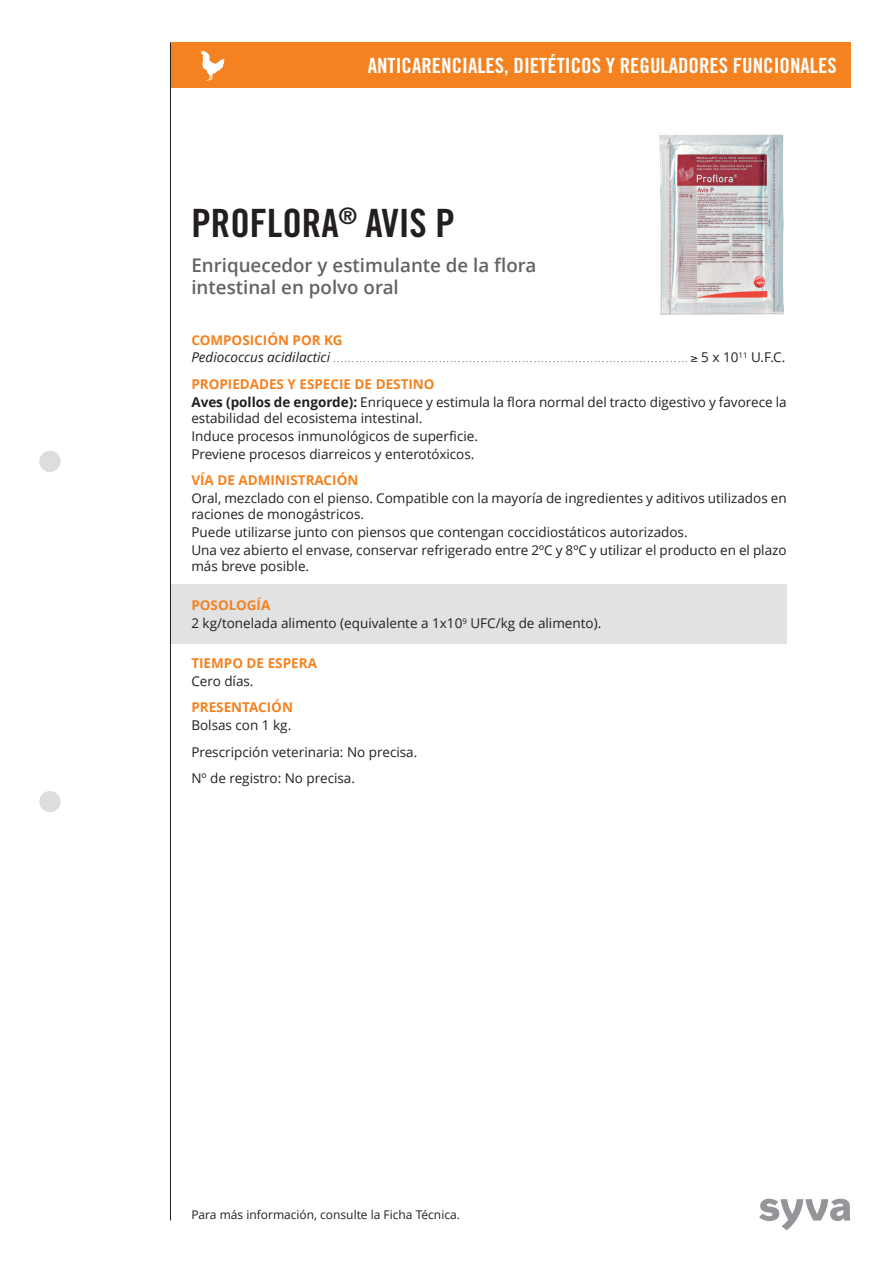
<style>
.page{position:relative;width:893px;height:1263px;background:#fff}
.page>*{position:absolute;margin:0;border:0;box-sizing:border-box;transform-origin:0 0}
.t1{font:39px "Trade Gothic LT Std Bd Cn 20";color:#231f20}
.t2{font:21px "Trade Gothic LT Std Bd Cn 20";color:#fff}
.t3{font:600 18.75px/22.5px "Open Sans";color:#636366}
.t4{font:13.5px/17.9px "Open Sans";color:#231f20}
.t5{font:700 13.5px "Open Sans";color:#f58220}
.t6{font:12px "Open Sans";color:#231f20}
.t7{font:7.2px "Open Sans";color:#231f20}
.s1{font-style:italic;font-size:13.5px}
.s2{font-size:13.5px}
.s3{font-weight:700;color:#f58220}
.s4{font-weight:700}
</style>
<div class="page">
<div style="left:170px;top:43px;width:680px;height:45px;background:#f58220"></div>
<div style="left:170px;top:585px;width:617px;height:59px;background:#e1e2e4"></div>
<hr style="left:170px;top:43px;width:1px;height:1177px;background:#231f20">
<svg style="left:759px;top:1199px;width:91px;height:31px"></svg>
<div style="left:39px;top:451px;width:22px;height:21px;background:#dcdddf;border-radius:50%"></div>
<div style="left:39px;top:791px;width:22px;height:21px;background:#dcdddf;border-radius:50%"></div>
<img style="left:659px;top:134px;width:125px;height:181px">
<img style="left:200px;top:50px;width:25px;height:31px">
<h2 class="t2" style="left:368px;top:52px;width:470px">ANTICARENCIALES, DIETÉTICOS Y REGULADORES FUNCIONALES</h2>
<h1 class="t1" style="left:191px;top:199px;width:265px">PROFLORA<sup>®</sup> AVIS P</h1>
<h3 class="t3" style="left:191px;top:254px;width:346px">Enriquecedor y estimulante de la flora intestinal en polvo oral</h3>
<p class="t5" style="left:191px;top:332px;width:153px">COMPOSICIÓN POR KG</p>
<p class="t7" style="left:191px;top:356px;width:585px"><span class="s1">Pediococcus acidilactici</span> . . . . . . . . . . . . . . . . . . . . . . . . . . . . . . . . . . . . . . . . . . . . . . . . . . . . . . . . . . . . . . . . . . . . . . . . . . . . . . . . . . . . . . . . . . . . . . ≥ <span class="s2">5 x 10</span><sup>11</sup> <span class="s2">U.F.C.</span></p>
<p class="t4" style="left:191px;top:376px;width:597px"><span class="s3">PROPIEDADES Y ESPECIE DE DESTINO<br></span><span class="s4">AVES (POLLOS DE ENGORDE):</span> E nriquece y estimula la flora normal del tracto digestivo y favorece la</p>
<p class="t4" style="left:191px;top:409px;width:286px">estabilidad del ecosistema intestinal.<br>I nduce procesos inmunológicos de superficie.<br>Previene procesos diarreicos y enterotóxicos.</p>
<p class="t5" style="left:191px;top:473px;width:169px">VÍA DE ADMINISTRACIÓN</p>
<p class="t4" style="left:191px;top:491px;width:597px;line-height:15.9px">Oral, mezclado con el pienso. Compatible con la mayoría de ingredientes y aditivos utilizados en raciones de monogástricos.</p>
<p class="t4" style="left:191px;top:523px;width:597px">Puede utilizarse junto con piensos que contengan coccidiostáticos autorizados.<br>Una vez abierto el envase, conservar refrigerado entre 2ºC y 8ºC y utilizar el producto en el plazo</p>
<p class="t4" style="left:191px;top:557px;width:117px">más breve posible.</p>
<p class="t4" style="left:191px;top:597px;width:409px"><span class="s3">POSOLOGÍA<br></span>2 kg/tonelada alimento (equivalente a 1x10<sup>9</sup> UFC/kg de alimento).</p>
<p class="t5" style="left:191px;top:655px;width:127px">TIEMPO DE ESPERA</p>
<p class="t4" style="left:191px;top:672px;width:62px">Cero días.</p>
<p class="t5" style="left:191px;top:700px;width:103px">PRESENTACIÓN</p>
<p class="t4" style="left:191px;top:712px;width:226px;line-height:26.4px">Bolsas con 1 kg.<br>Prescripción veterinaria: No precisa.<br>Nº de registro: No precisa.</p>
<p class="t6" style="left:191px;top:1208px;width:268px">Para más información, consulte la Ficha Técnica.</p>
</div>
